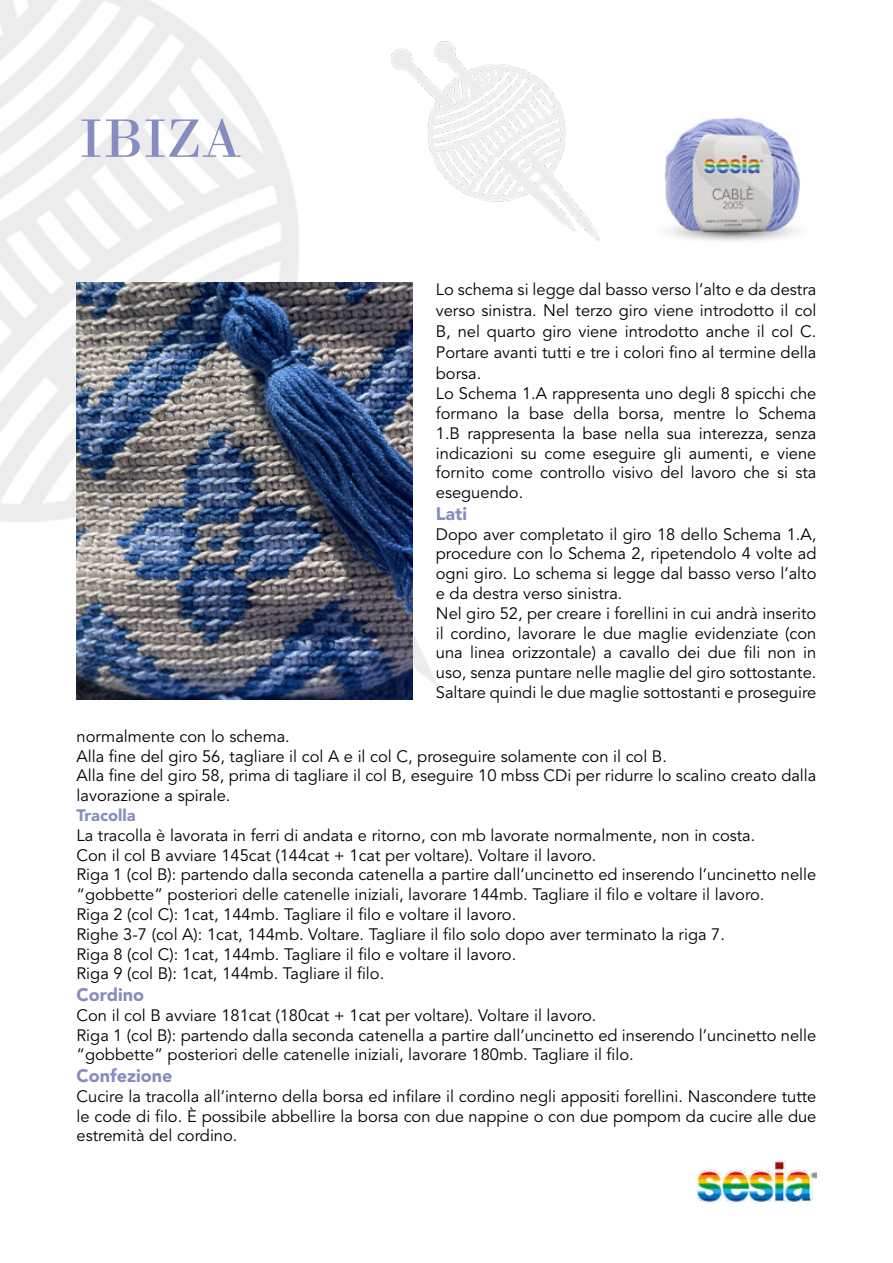
<style>
.page{position:relative;width:893px;height:1263px;background:#fff}
.page>*{position:absolute;margin:0;border:0;box-sizing:border-box;transform-origin:0 0}
.t1{font:57px "Bodoni";color:#858dc0}
.t2{font:900 18px "Avenir LT Std";color:#858dc0}
.t3{font:16.5px/19.8px "Avenir LT Std";color:#000}
.t4{font:900 16.5px "Avenir LT Std";color:#858dc0}
</style>
<div class="page">
<img style="left:664px;top:117px;width:136px;height:124px">
<img style="left:446px;top:41px;width:154px;height:200px">
<img style="left:0;top:0;width:446px;height:695px">
<img style="left:697px;top:1161px;width:119px;height:41px">
<img style="left:77px;top:282px;width:335px;height:418px">
<h1 class="t1" style="left:79px;top:119px;width:164px">IBIZA</h1>
<p class="t3" style="left:436px;top:280px;width:382px;line-height:20.2px">Lo schema si legge dal basso verso l’alto e da destra verso sinistra. Nel terzo giro viene introdotto il col B, nel quarto giro viene introdotto anche il col C.<br>Portare avanti tutti e tre i colori fino al termine della borsa.<br>Lo Schema 1.A rappresenta uno degli 8 spicchi che formano la base della borsa, mentre lo Schema 1.B rappresenta la base nella sua interezza, senza indicazioni su come eseguire gli aumenti, e viene fornito come controllo visivo del lavoro che si sta eseguendo.</p>
<p class="t2" style="left:436px;top:503px;width:33px">Lati</p>
<p class="t3" style="left:436px;top:525px;width:382px">Dopo aver completato il giro 18 dello Schema 1.A, procedure con lo Schema 2, ripetendolo 4 volte ad ogni giro. Lo schema si legge dal basso verso l’alto e da destra verso sinistra.<br>Nel giro 52, per creare i forellini in cui andrà inserito il cordino, lavorare le due maglie evidenziate (con una linea orizzontale) a cavallo dei due fili non in uso, senza puntare nelle maglie del giro sottostante.<br>Saltare quindi le due maglie sottostanti e proseguire</p>
<p class="t3" style="left:77px;top:727px;width:741px">normalmente con lo schema.<br>Alla fine del giro 56, tagliare il col A e il col C, proseguire solamente con il col B.<br>Alla fine del giro 58, prima di tagliare il col B, eseguire 10 mbss CDi per ridurre lo scalino creato dalla lavorazione a spirale.</p>
<p class="t4" style="left:77px;top:806px;width:60px">Tracolla</p>
<p class="t3" style="left:77px;top:826px;width:741px">La tracolla è lavorata in ferri di andata e ritorno, con mb lavorate normalmente, non in costa.<br>Con il col B avviare 145cat (144cat + 1cat per voltare). Voltare il lavoro.<br>Riga 1 (col B): partendo dalla seconda catenella a partire dall’uncinetto ed inserendo l’uncinetto nelle “gobbette” posteriori delle catenelle iniziali, lavorare 144mb. Tagliare il filo e voltare il lavoro.<br>Riga 2 (col C): 1cat, 144mb. Tagliare il filo e voltare il lavoro.<br>Righe 3-7 (col A): 1cat, 144mb. Voltare. Tagliare il filo solo dopo aver terminato la riga 7.<br>Riga 8 (col C): 1cat, 144mb. Tagliare il filo e voltare il lavoro.<br>Riga 9 (col B): 1cat, 144mb. Tagliare il filo.</p>
<p class="t2" style="left:77px;top:984px;width:69px">Cordino</p>
<p class="t3" style="left:77px;top:1006px;width:741px">Con il col B avviare 181cat (180cat + 1cat per voltare). Voltare il lavoro.<br>Riga 1 (col B): partendo dalla seconda catenella a partire dall’uncinetto ed inserendo l’uncinetto nelle “gobbette” posteriori delle catenelle iniziali, lavorare 180mb. Tagliare il filo.</p>
<p class="t2" style="left:77px;top:1065px;width:97px">Confezione</p>
<p class="t3" style="left:77px;top:1087px;width:741px;text-align:justify">Cucire la tracolla all’interno della borsa ed infilare il cordino negli appositi forellini. Nascondere tutte le code di filo. È possibile abbellire la borsa con due nappine o con due pompom da cucire alle due estremità del cordino.</p>
</div>
